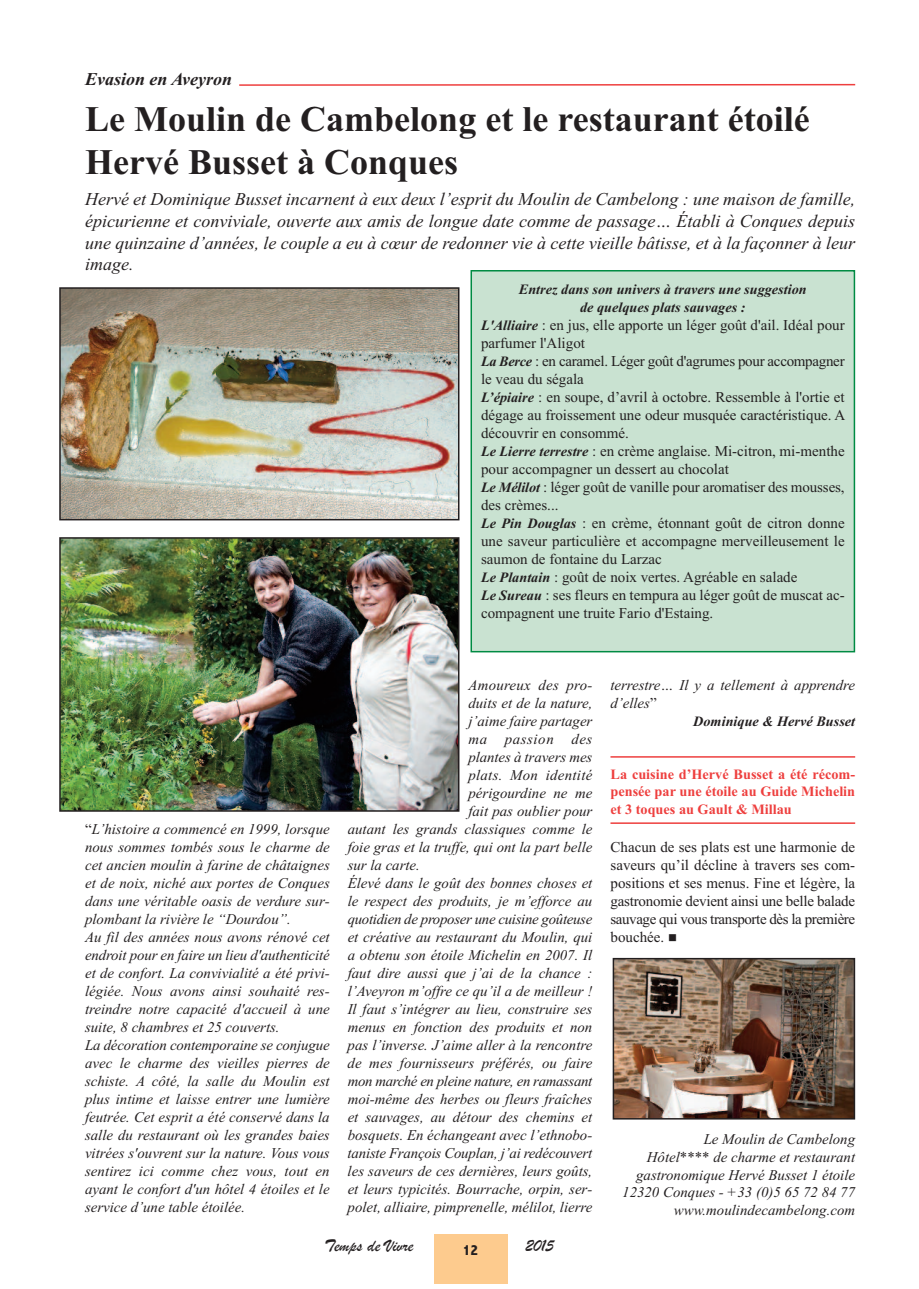
<style>
.page{position:relative;width:919px;height:1289px;background:#fff}
.page>*{position:absolute;margin:0;border:0;box-sizing:border-box;transform-origin:0 0}
.t1{font:700 36px/43.2px "Times New Roman";color:#231f20}
.t2{font:italic 18px/21.6px "Times New Roman";color:#231f20;text-align:justify}
.t3{font:18px "Brush Script";color:#231f20}
.t4{font:italic 700 18px "Times New Roman";color:#231f20}
.t5{font:15px/18px "Times New Roman";color:#231f20;text-align:justify}
.t6{font:800 condensed 15px "Abadi";color:#231f20}
.t7{font:italic 14.85px/18px "Times New Roman";color:#231f20}
.t8{font:italic 14.85px "Times New Roman";letter-spacing:-.02em;color:#231f20}
.t9{font:italic 14.85px "Times New Roman";letter-spacing:-.025em;color:#231f20}
.t10{font:italic 14.85px "Times New Roman";letter-spacing:.02em;color:#231f20}
.t11{font:italic 14.85px "Times New Roman";letter-spacing:.04em;color:#231f20}
.t12{font:700 14.25px/17.4px "Times New Roman";color:#ee3f3e;text-align:justify}
.t13{font:italic 700 14.25px/18px "Times New Roman";color:#231f20;text-align:center}
.s1{font-weight:700;font-style:italic;font-size:14.25px}
.s2{font-style:normal;font-size:15px}
</style>
<div class="page">
<div style="left:434px;top:1233px;width:73px;height:50px;background:#fdcb8e"></div>
<hr style="left:610px;top:756px;width:245px;height:1px;background:#ee3f3e">
<hr style="left:610px;top:822px;width:245px;height:1px;background:#ee3f3e">
<div style="left:472px;top:271px;width:381px;height:380px;background:#c9e2d1"></div>
<div style="left:470px;top:270px;width:385px;height:382px;border:2px solid #008b43"></div>
<img style="left:615px;top:960px;width:237px;height:156px">
<div style="left:612px;top:957px;width:243px;height:162px;border:2px solid #231f20"></div>
<img style="left:62px;top:540px;width:394px;height:268px">
<div style="left:59px;top:537px;width:400px;height:274px;border:2px solid #231f20"></div>
<img style="left:62px;top:290px;width:394px;height:227px">
<div style="left:59px;top:287px;width:400px;height:233px;border:2px solid #231f20"></div>
<hr style="left:239px;top:84px;width:616px;height:2px;background:#ee3f3e">
<p class="t4" style="left:85px;top:68px;width:148px">Evasion en Aveyron</p>
<h1 class="t1" style="left:85px;top:97px;width:726px">Le Moulin de Cambelong et le restaurant étoilé<br>Hervé Busset à Conques</h1>
<p class="t2" style="left:85px;top:188px;width:771px">Hervé et Dominique Busset incarnent à eux deux l’esprit du Moulin de Cambelong : une maison de famille, épicurienne et conviviale, ouverte aux amis de longue date comme de passage… Établi à Conques depuis une quinzaine d’années, le couple a eu à cœur de redonner vie à cette vieille bâtisse, et à la façonner à leur image.</p>
<p class="t13" style="left:519px;top:280px;width:289px">Entrez dans son univers à travers une suggestion de quelques plats sauvages :</p>
<p class="t5" style="left:481px;top:315px;width:366px;text-align:left"><span class="s1">L'Alliaire</span> : en jus, elle apporte un léger goût d'ail. Idéal pour parfumer l'Aligot<br><span class="s1">La Berce</span> : en caramel. Léger goût d'agrumes pour accompagner le veau du ségala<br><span class="s1">L’épiaire</span> : en soupe, d’avril à octobre. Ressemble à l'ortie et dégage au froissement une odeur musquée caractéristique. A découvrir en consommé.<br><span class="s1">Le Lierre terrestre</span> : en crème anglaise. Mi-citron, mi-menthe pour accompagner un dessert au chocolat<br><span class="s1">Le Mélilot</span> : léger goût de vanille pour aromatiser des mousses, des crèmes...<br><span class="s1">Le Pin Douglas</span> : en crème, étonnant goût de citron donne une saveur particulière et accompagne merveilleusement le saumon de fontaine du Larzac<br><span class="s1">Le Plantain</span> : goût de noix vertes. Agréable en salade<br><span class="s1">Le Sureau</span> : ses fleurs en tempura au léger goût de muscat ac&shy;compagnent une truite Fario d'Estaing.</p>
<p class="t7" style="left:85px;top:819px;width:246px"><span class="s2">“</span>L’histoire a commencé en 1999, lorsque nous sommes tombés sous le charme de cet ancien moulin à farine de châtaignes et de noix, niché aux portes de Conques dans une véritable oasis de verdure sur&shy;plombant la rivière le “Dourdou”.<br>Au fil des années nous avons rénové cet endroit pour en faire un lieu d'authenticité et de confort. La convivialité a été privi&shy;légiée. Nous avons ainsi souhaité res&shy;treindre notre capacité d'accueil à une suite, 8 chambres et 25 couverts.<br>La décoration contemporaine se conjugue avec le charme des vieilles pierres de schiste. A côté, la salle du Moulin est plus intime et laisse entrer une lumière feutrée. Cet esprit a été conservé dans la salle du restaurant où les grandes baies vitrées s'ouvrent sur la nature. Vous vous sentirez ici comme chez vous, tout en ayant le confort d'un hôtel 4 étoiles et le service d’une table étoilée.</p>
<p class="t10" style="left:468px;top:676px;width:125px">Amoureux des pro-</p>
<p class="t7" style="left:468px;top:693px;width:125px">duits et de la nature,</p>
<p class="t7" style="left:468px;top:711px;width:125px">j’aime faire partager</p>
<p class="t11" style="left:468px;top:730px;width:125px">ma passion des</p>
<p class="t7" style="left:468px;top:747px;width:125px">plantes à travers mes</p>
<p class="t10" style="left:468px;top:766px;width:125px">plats. Mon identité</p>
<p class="t7" style="left:468px;top:783px;width:125px">périgourdine ne me</p>
<p class="t7" style="left:468px;top:801px;width:125px">fait pas oublier pour</p>
<p class="t7" style="left:347px;top:819px;width:246px">autant les grands classiques comme le</p>
<p class="t7" style="left:347px;top:837px;width:246px">foie gras et la truffe, qui ont la part belle</p>
<p class="t7" style="left:347px;top:855px;width:74px">sur la carte.</p>
<p class="t7" style="left:347px;top:873px;width:246px">Élevé dans le goût des bonnes choses et</p>
<p class="t7" style="left:347px;top:891px;width:246px">le respect des produits, je m’efforce au</p>
<p class="t8" style="left:347px;top:910px;width:246px">quotidien de proposer une cuisine goûteuse</p>
<p class="t7" style="left:347px;top:927px;width:246px">et créative au restaurant du Moulin, qui</p>
<p class="t7" style="left:347px;top:945px;width:246px">a obtenu son étoile Michelin en 2007. Il</p>
<p class="t7" style="left:347px;top:963px;width:246px">faut dire aussi que j’ai de la chance :</p>
<p class="t7" style="left:347px;top:981px;width:246px">l’Aveyron m’offre ce qu’il a de meilleur !</p>
<p class="t7" style="left:347px;top:999px;width:246px">Il faut s’intégrer au lieu, construire ses</p>
<p class="t7" style="left:347px;top:1017px;width:246px">menus en fonction des produits et non</p>
<p class="t7" style="left:347px;top:1035px;width:246px">pas l’inverse. J’aime aller à la rencontre</p>
<p class="t7" style="left:347px;top:1053px;width:246px">de mes fournisseurs préférés, ou faire</p>
<p class="t9" style="left:347px;top:1072px;width:246px">mon marché en pleine nature, en ramassant</p>
<p class="t7" style="left:347px;top:1089px;width:246px">moi-même des herbes ou fleurs fraîches</p>
<p class="t7" style="left:347px;top:1107px;width:246px">et sauvages, au détour des chemins et</p>
<p class="t7" style="left:347px;top:1125px;width:246px">bosquets. En échangeant avec l’ethnobo-</p>
<p class="t7" style="left:347px;top:1143px;width:246px">taniste François Couplan, j’ai redécouvert</p>
<p class="t7" style="left:347px;top:1161px;width:246px">les saveurs de ces dernières, leurs goûts,</p>
<p class="t7" style="left:347px;top:1179px;width:246px">et leurs typicités. Bourrache, orpin, ser-</p>
<p class="t7" style="left:347px;top:1197px;width:246px">polet, alliaire, pimprenelle, mélilot, lierre</p>
<p class="t7" style="left:610px;top:675px;width:246px">terrestre… Il y a tellement à apprendre d’elles<span class="s2">”</span></p>
<p class="t13" style="left:693px;top:712px;width:163px">Dominique &amp; Hervé Busset</p>
<p class="t12" style="left:610px;top:765px;width:246px">La cuisine d’Hervé Busset a été récom&shy;pensée par une étoile au Guide Michelin et 3 toques au Gault &amp; Millau</p>
<p class="t5" style="left:610px;top:837px;width:246px">Chacun de ses plats est une harmonie de saveurs qu’il décline à travers ses com&shy;positions et ses menus. Fine et légère, la gastronomie devient ainsi une belle balade sauvage qui vous transporte dès la première bouchée. ■</p>
<p class="t7" style="left:622px;top:1129px;width:234px;text-align:right">Le Moulin de Cambelong<br>Hôtel**** de charme et restaurant gastronomique Hervé Busset 1 étoile<br>12320 Conques - +33 (0)5 65 72 84 77 www.moulindecambelong.com</p>
<p class="t3" style="left:324px;top:1234px;width:90px">Temps de Vivre</p>
<p class="t3" style="left:525px;top:1234px;width:30px">2015</p>
<p class="t6" style="left:463px;top:1241px;width:17px">12</p>
</div>
